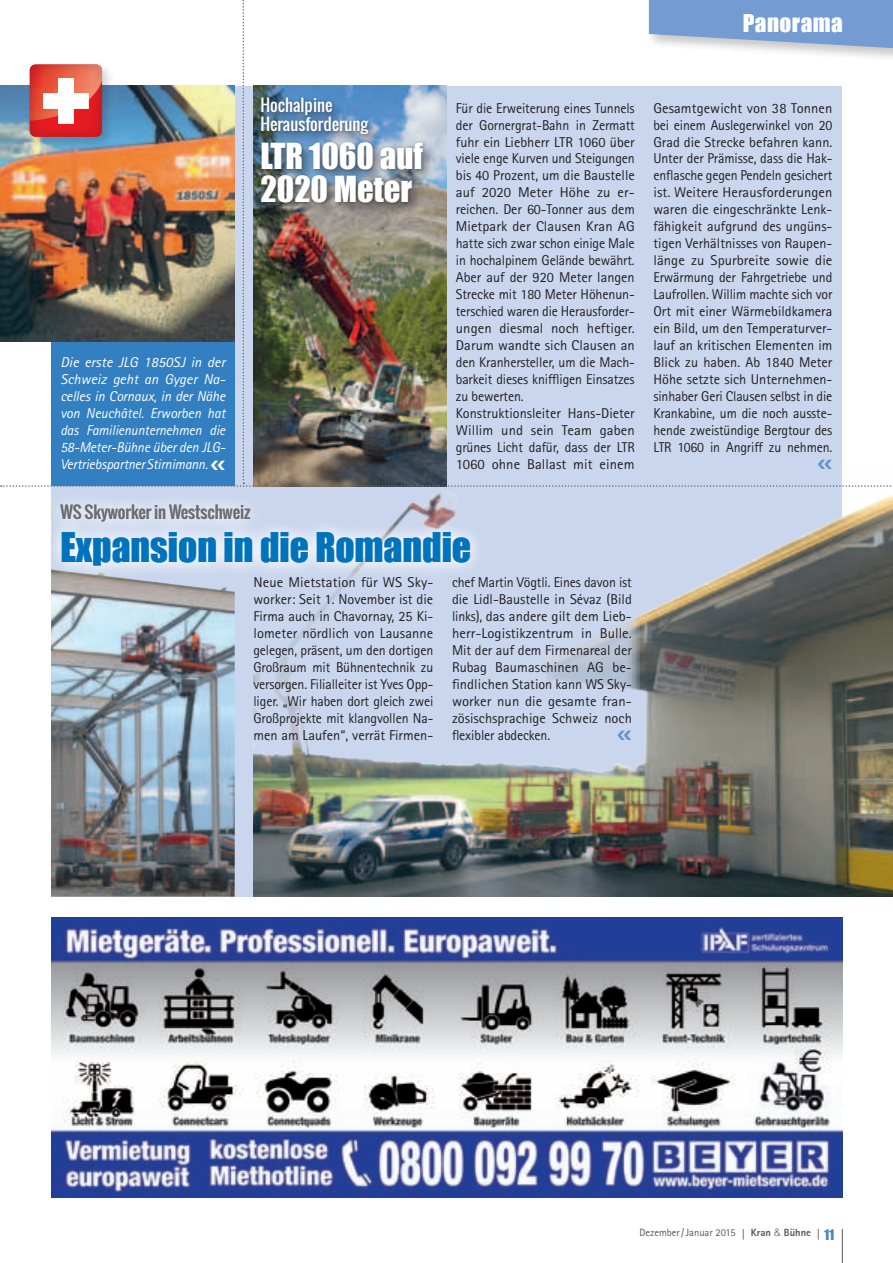
<style>
.page{position:relative;width:893px;height:1263px;background:#fff}
.page>*{position:absolute;margin:0;border:0;box-sizing:border-box;transform-origin:0 0}
.t1{font:37.5px "Impact";color:#0073bc}
.t2{font:33px/33px "Impact";color:#fff}
.t3{font:22.5px "Impact";letter-spacing:.02em;color:#fff}
.t4{font:16.5px/19.5px "Oswald";color:#fff}
.t5{font:16.5px "Oswald";color:#6c6d70}
.t6{font:14.25px/17px "Rotis Sans Serif";letter-spacing:-.01em;color:#231f20;text-align:justify}
.t7{font:italic 14.25px/17px "Rotis Sans Serif";letter-spacing:-.01em;color:#fff}
.t8{font:10.5px "Rotis Sans Serif";color:#57585a}
.s1{font-family:"Frutiger";font-weight:700;font-stretch:condensed;font-size:10.65px}
.s2{font-weight:800}
.s3{font-family:"Helvetica";font-weight:300}
.s4{font-family:"Impact";font-size:13.5px;color:#4786c6}
</style>
<div class="page">
<hr style="left:842px;top:1229px;width:1px;height:34px;background:#57585a">
<img style="left:51px;top:579px;width:184px;height:318px">
<img style="left:51px;top:918px;width:791px;height:279px">
<img style="left:253px;top:487px;width:640px;height:410px">
<div style="left:246px;top:564px;width:393px;height:186px;background:#c9d6ed"></div>
<div style="left:44px;top:488px;width:440px;height:91px;background:#fff;opacity:.85"></div>
<img style="left:1px;top:0;width:892px;height:487px">
<h3 class="t3" style="left:743px;top:6px;width:102px">Panorama</h3>
<p class="t4" style="left:260px;top:95px;width:109px">Hochalpine<br>Herausforderung</p>
<h2 class="t2" style="left:260px;top:139px;width:164px">LTR 1060 auf<br>2020 Meter</h2>
<p class="t6" style="left:456px;top:99px;width:180px;text-align:left">Für die Erweiterung eines Tunnels der Gornergrat-Bahn in Zermatt fuhr ein Liebherr LTR 1060 über viele enge Kurven und Steigungen bis 40 Prozent, um die Baustelle auf 2020 Meter Höhe zu er&shy;reichen. Der 60-Tonner aus dem<br>Mietpark der Clausen Kran AG hatte sich zwar schon einige Male in hochalpinem Gelände bewährt.<br>Aber auf der 920 Meter langen<br>Strecke mit 180 Meter Höhenun&shy;terschied waren die Herausforder&shy;ungen diesmal noch heftiger.<br>Darum wandte sich Clausen an den Kranhersteller, um die Mach&shy;barkeit dieses kniffligen Einsatzes zu bewerten.<br>Konstruktionsleiter Hans-Dieter<br>Willim und sein Team gaben grünes Licht dafür, dass der LTR<br>1060 ohne Ballast mit einem</p>
<p class="t6" style="left:653px;top:99px;width:180px">Gesamtgewicht von 38 Tonnen bei einem Auslegerwinkel von 20<br>Grad die Strecke befahren kann.<br>Unter der Prämisse, dass die Hak&shy;enflasche gegen Pendeln gesichert ist. Weitere Herausforderungen waren die eingeschränkte Lenk&shy;fähigkeit aufgrund des ungüns&shy;tigen Verhältnisses von Raupen&shy;länge zu Spurbreite sowie die Erwärmung der Fahrgetriebe und Laufrollen. Willim machte sich vor Ort mit einer Wärmebildkamera ein Bild, um den Temperaturver&shy;lauf an kritischen Elementen im Blick zu haben. Ab 1840 Meter Höhe setzte sich Unternehmen&shy;sinhaber Geri Clausen selbst in die Krankabine, um die noch ausste&shy;hende zweistündige Bergtour des LTR 1060 in Angriff zu nehmen.</p>
<p class="t7" style="left:60px;top:354px;width:167px">Die erste JLG 1850SJ in der<br>Schweiz geht an Gyger Na&shy;celles in Cornaux, in der Nähe von Neuchâtel. Erworben hat das Familienunternehmen die<br>58-Meter-Bühne über den JLG--<br>Vertriebspartner Stirnimann.</p>
<p class="t5" style="left:60px;top:500px;width:192px">WS Skyworker in Westschweiz</p>
<h1 class="t1" style="left:60px;top:518px;width:412px">Expansion in die Romandie</h1>
<p class="t6" style="left:253px;top:574px;width:181px">Neue Mietstation für WS Sky&shy;worker: Seit 1. November ist die Firma auch in Chavornay, 25 Ki&shy;lometer nördlich von Lausanne gelegen, präsent, um den dortigen Großraum mit Bühnentechnik zu versorgen. Filialleiter ist Yves Opp&shy;liger. „Wir haben dort gleich zwei Großprojekte mit klangvollen Na&shy;men am Laufen“, verrät Firmen-</p>
<p class="t6" style="left:452px;top:574px;width:181px">chef Martin Vögtli. Eines davon ist die Lidl-Baustelle in Sévaz (Bild links), das andere gilt dem Lieb&shy;herr--Logistikzentrum in Bulle.<br>Mit der auf dem Firmenareal der Rubag Baumaschinen AG be&shy;findlichen Station kann WS Sky&shy;worker nun die gesamte fran&shy;zösischsprachige Schweiz noch flexibler abdecken.</p>
<p class="t8" style="left:639px;top:1226px;width:196px">Dezember / Januar 2015 <span class="s1">|</span> <span class="s2">Kran</span> <span class="s3">&amp;</span> <span class="s2">Bühne</span> <span class="s1">|</span> <span class="s4">11</span></p>
</div>
